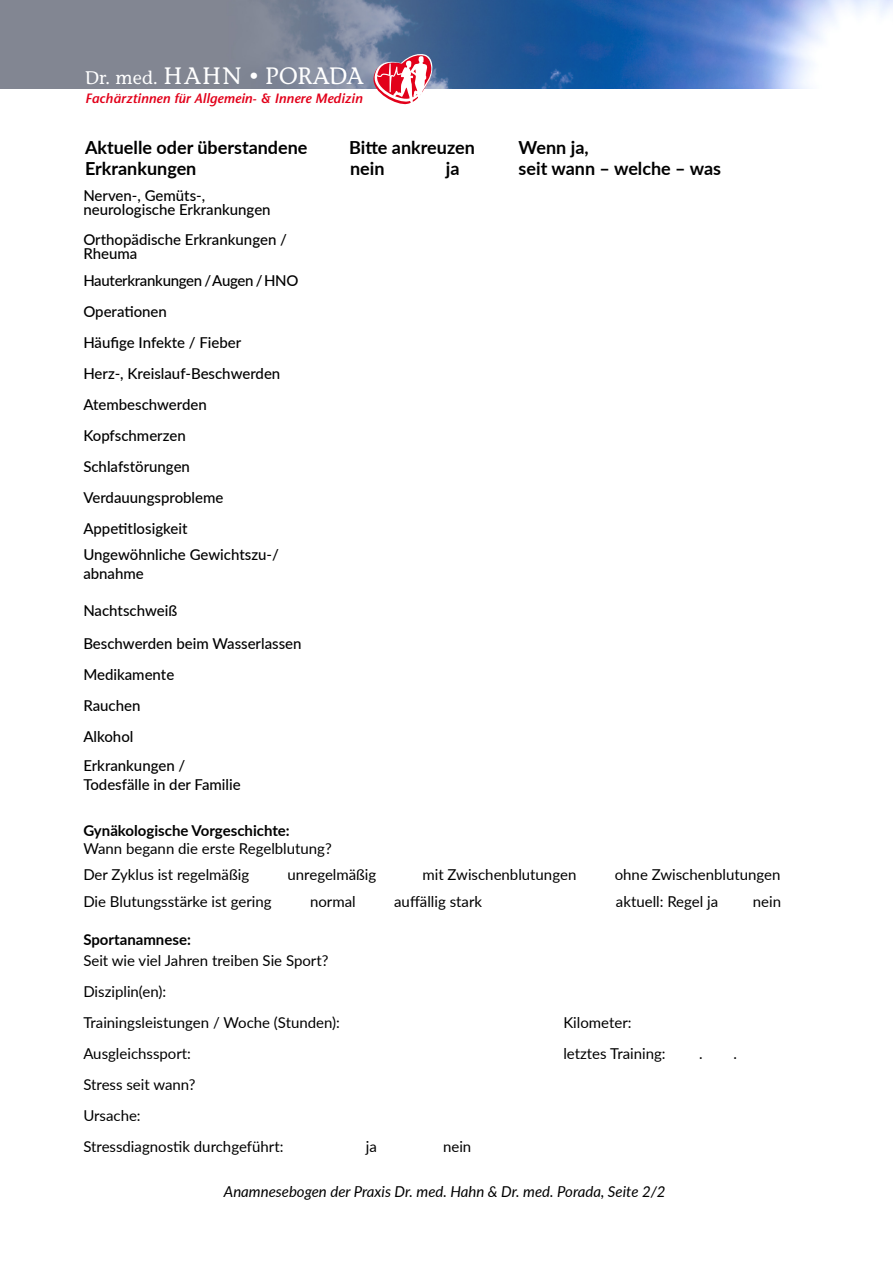
<style>
.page{position:relative;width:893px;height:1263px;background:#fff}
.page>*{position:absolute;margin:0;border:0;box-sizing:border-box;transform-origin:0 0}
.t1{font:23.7px "Stone Informal";color:#fff}
.t2{font:700 18px/21px "Lato";color:#000}
.t3{font:500 15px/31px "Lato";color:#000}
.t4{font:15px/31px "Lato";color:#000}
.t5{font:italic 15px "Lato";color:#000}
.t6{font:700 15px "Lato";color:#000}
.t7{font:italic 600 13.5px "Stone Sans";color:#e2001a}
.s1{font-size:18.15px}
.s2{font-size:18px}
</style>
<div class="page">
<img style="left:0;top:0;width:893px;height:89px">
<svg style="left:371px;top:52px;width:63px;height:53px"></svg>
<h1 class="t1" style="left:85px;top:61px;width:280px"><span class="s1">Dr. med.</span> HAHN <span class="s2">•</span> PORADA</h1>
<p class="t7" style="left:85px;top:90px;width:279px">Fachärztinnen für Allgemein- &amp; Innere Medizin</p>
<p class="t2" style="left:85px;top:136px;width:224px">Aktuelle oder überstandene<br>Erkrankungen</p>
<p class="t2" style="left:349px;top:136px;width:127px">Bitte ankreuzen nein</p>
<p class="t2" style="left:446px;top:157px;width:15px">ja</p>
<p class="t2" style="left:519px;top:136px;width:204px">Wenn ja,<br>seit wann – welche – was</p>
<p class="t3" style="left:83px;top:187px;width:189px;line-height:14.5px">Nerven-, Gemüts-, neurologische Erkrankungen</p>
<p class="t3" style="left:83px;top:231px;width:205px;line-height:14.5px">Orthopädische Erkrankungen /<br>Rheuma</p>
<p class="t3" style="left:83px;top:264px;width:217px">Hauterkrankungen / Augen / HNO<br>Operationen<br>Häufige Infekte / Fieber<br>Herz-, Kreislauf-Beschwerden<br>Atembeschwerden<br>Kopfschmerzen<br>Schlafstörungen<br>Verdauungsprobleme<br>Appetitlosigkeit</p>
<p class="t3" style="left:83px;top:544px;width:197px;line-height:19px">Ungewöhnliche Gewichtszu-/ abnahme</p>
<p class="t3" style="left:83px;top:594px;width:220px;line-height:32.5px">Nachtschweiß<br>Beschwerden beim Wasserlassen</p>
<p class="t3" style="left:83px;top:658px;width:92px">Medikamente<br>Rauchen<br>Alkohol</p>
<p class="t3" style="left:83px;top:755px;width:159px;line-height:19px">Erkrankungen /<br>Todesfälle in der Familie</p>
<p class="t6" style="left:83px;top:819px;width:208px">Gynäkologische Vorgeschichte:</p>
<p class="t4" style="left:83px;top:834px;width:250px;line-height:26.5px">Wann begann die erste Regelblutung?<br>Der Zyklus ist regelmäßig</p>
<p class="t4" style="left:288px;top:859px;width:90px">unregelmäßig</p>
<p class="t4" style="left:422px;top:859px;width:155px">mit Zwischenblutungen</p>
<p class="t4" style="left:615px;top:859px;width:167px">ohne Zwischenblutungen</p>
<p class="t4" style="left:83px;top:885px;width:190px">Die Blutungsstärke ist gering</p>
<p class="t4" style="left:310px;top:885px;width:47px">normal</p>
<p class="t4" style="left:394px;top:885px;width:89px">auffällig stark</p>
<p class="t4" style="left:616px;top:885px;width:104px">aktuell: Regel ja</p>
<p class="t4" style="left:753px;top:885px;width:30px">nein</p>
<p class="t6" style="left:83px;top:929px;width:109px">Sportanamnese:</p>
<p class="t4" style="left:83px;top:945px;width:258px">Seit wie viel Jahren treiben Sie Sport?<br>Disziplin(en):<br>Trainingsleistungen / Woche (Stunden):</p>
<p class="t4" style="left:563px;top:1007px;width:70px">Kilometer:</p>
<p class="t4" style="left:83px;top:1038px;width:109px">Ausgleichssport:</p>
<p class="t4" style="left:563px;top:1038px;width:104px">letztes Training:</p>
<p class="t4" style="left:699px;top:1038px;width:5px">.</p>
<p class="t4" style="left:733px;top:1038px;width:5px">.</p>
<p class="t4" style="left:83px;top:1069px;width:202px">Stress seit wann?<br>Ursache:<br>Stressdiagnostik durchgeführt:</p>
<p class="t4" style="left:366px;top:1131px;width:13px">ja</p>
<p class="t4" style="left:443px;top:1131px;width:30px">nein</p>
<p class="t5" style="left:224px;top:1181px;width:443px">Anamnesebogen der Praxis Dr. med. Hahn &amp; Dr. med. Porada, Seite 2/2</p>
</div>
